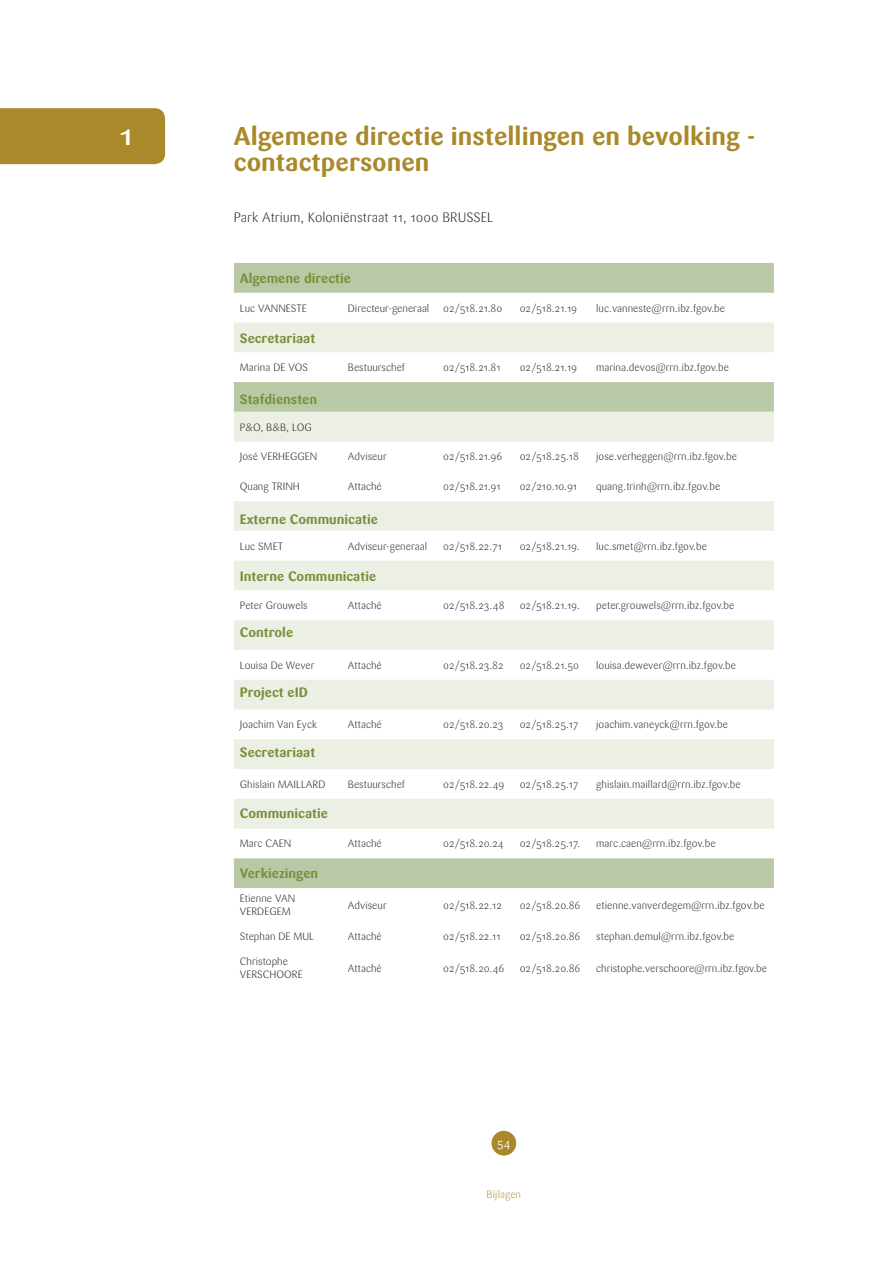
<style>
.page{position:relative;width:893px;height:1263px;background:#fff}
.page>*{position:absolute;margin:0;border:0;box-sizing:border-box;transform-origin:0 0}
.t1{font:500 30px "Sari";color:#fff}
.t2{font:700 25.5px/26px "Sari";color:#aa892a}
.t3{font:700 13.5px "Sari";color:#77903b}
.t4{font:300 13.5px "Sari";color:#231f20}
.t5{font:12px "Sari";color:#fff}
.t6{font:300 10.5px/13.4px "Sari";color:#231f20}
.t7{font:300 10.5px "Sari";color:#aa892a}
</style>
<div class="page">
<div style="left:491px;top:1131px;width:25px;height:24px;background:#aa892a;border-radius:50%"></div>
<svg style="left:234px;top:263px;width:540px;height:625px"></svg>
<svg style="left:234px;top:322px;width:540px;height:506px;fill:#ebefe4"></svg>
<div style="left:0;top:108px;width:165px;height:56px;background:#aa892a"></div>
<h1 class="t1" style="left:120px;top:117px;width:14px">1</h1>
<h2 class="t2" style="left:234px;top:123px;width:523px">Algemene directie instellingen en bevolking - contactpersonen</h2>
<p class="t4" style="left:234px;top:210px;width:261px">Park Atrium, Koloniënstraat 11, 1000 BRUSSEL</p>
<p class="t3" style="left:240px;top:270px;width:113px">Algemene directie</p>
<p class="t6" style="left:240px;top:301px;width:68px">Luc VANNESTE</p>
<p class="t6" style="left:348px;top:301px;width:83px">Directeur-generaal</p>
<p class="t6" style="left:443px;top:301px;width:61px">02/518.21.80</p>
<p class="t6" style="left:520px;top:301px;width:59px">02/518.21.19</p>
<p class="t6" style="left:596px;top:301px;width:130px">luc.vanneste@rrn.ibz.fgov.be</p>
<p class="t3" style="left:240px;top:330px;width:77px">Secretariaat</p>
<p class="t6" style="left:240px;top:361px;width:70px">Marina DE VOS</p>
<p class="t6" style="left:348px;top:361px;width:59px">Bestuurschef</p>
<p class="t6" style="left:443px;top:361px;width:59px">02/518.21.81</p>
<p class="t6" style="left:520px;top:361px;width:59px">02/518.21.19</p>
<p class="t6" style="left:596px;top:361px;width:134px">marina.devos@rrn.ibz.fgov.be</p>
<p class="t3" style="left:240px;top:391px;width:79px">Stafdiensten</p>
<p class="t6" style="left:240px;top:420px;width:73px">P&amp;O, B&amp;B, LOG</p>
<p class="t6" style="left:240px;top:450px;width:79px">José VERHEGGEN</p>
<p class="t6" style="left:348px;top:450px;width:40px">Adviseur</p>
<p class="t6" style="left:443px;top:450px;width:61px">02/518.21.96</p>
<p class="t6" style="left:520px;top:450px;width:61px">02/518.25.18</p>
<p class="t6" style="left:596px;top:450px;width:142px">jose.verheggen@rrn.ibz.fgov.be</p>
<p class="t6" style="left:240px;top:480px;width:61px">Quang TRINH</p>
<p class="t6" style="left:348px;top:480px;width:36px">Attaché</p>
<p class="t6" style="left:443px;top:480px;width:59px">02/518.21.91</p>
<p class="t6" style="left:520px;top:480px;width:59px">02/210.10.91</p>
<p class="t6" style="left:596px;top:480px;width:126px">quang.trinh@rrn.ibz.fgov.be</p>
<p class="t3" style="left:240px;top:512px;width:140px">Externe Communicatie</p>
<p class="t6" style="left:240px;top:539px;width:45px">Luc SMET</p>
<p class="t6" style="left:348px;top:539px;width:81px">Adviseur-generaal</p>
<p class="t6" style="left:443px;top:539px;width:60px">02/518.22.71</p>
<p class="t6" style="left:520px;top:539px;width:62px">02/518.21.19.</p>
<p class="t6" style="left:596px;top:539px;width:112px">luc.smet@rrn.ibz.fgov.be</p>
<p class="t3" style="left:240px;top:568px;width:138px">Interne Communicatie</p>
<p class="t6" style="left:240px;top:599px;width:69px">Peter Grouwels</p>
<p class="t6" style="left:348px;top:599px;width:36px">Attaché</p>
<p class="t6" style="left:443px;top:599px;width:63px">02/518.23.48</p>
<p class="t6" style="left:520px;top:599px;width:62px">02/518.21.19.</p>
<p class="t6" style="left:596px;top:599px;width:140px">peter.grouwels@rrn.ibz.fgov.be</p>
<p class="t3" style="left:240px;top:624px;width:55px">Controle</p>
<p class="t6" style="left:240px;top:658px;width:76px">Louisa De Wever</p>
<p class="t6" style="left:348px;top:658px;width:36px">Attaché</p>
<p class="t6" style="left:443px;top:658px;width:62px">02/518.23.82</p>
<p class="t6" style="left:520px;top:658px;width:61px">02/518.21.50</p>
<p class="t6" style="left:596px;top:658px;width:141px">louisa.dewever@rrn.ibz.fgov.be</p>
<p class="t3" style="left:240px;top:684px;width:70px">Project eID</p>
<p class="t6" style="left:240px;top:718px;width:79px">Joachim Van Eyck</p>
<p class="t6" style="left:348px;top:718px;width:36px">Attaché</p>
<p class="t6" style="left:443px;top:718px;width:62px">02/518.20.23</p>
<p class="t6" style="left:520px;top:718px;width:60px">02/518.25.17</p>
<p class="t6" style="left:596px;top:718px;width:133px">joachim.vaneyck@rrn.fgov.be</p>
<p class="t3" style="left:240px;top:744px;width:77px">Secretariaat</p>
<p class="t6" style="left:240px;top:778px;width:87px">Ghislain MAILLARD</p>
<p class="t6" style="left:348px;top:778px;width:59px">Bestuurschef</p>
<p class="t6" style="left:443px;top:778px;width:63px">02/518.22.49</p>
<p class="t6" style="left:520px;top:778px;width:60px">02/518.25.17</p>
<p class="t6" style="left:596px;top:778px;width:146px">ghislain.maillard@rrn.ibz.fgov.be</p>
<p class="t3" style="left:240px;top:805px;width:90px">Communicatie</p>
<p class="t6" style="left:240px;top:837px;width:53px">Marc CAEN</p>
<p class="t6" style="left:348px;top:837px;width:36px">Attaché</p>
<p class="t6" style="left:443px;top:837px;width:62px">02/518.20.24</p>
<p class="t6" style="left:520px;top:837px;width:62px">02/518.25.17.</p>
<p class="t6" style="left:596px;top:837px;width:121px">marc.caen@rrn.ibz.fgov.be</p>
<p class="t3" style="left:240px;top:865px;width:80px">Verkiezingen</p>
<p class="t6" style="left:240px;top:892px;width:57px">Etienne VAN<br>VERDEGEM</p>
<p class="t6" style="left:348px;top:898px;width:40px">Adviseur</p>
<p class="t6" style="left:443px;top:898px;width:60px">02/518.22.12</p>
<p class="t6" style="left:520px;top:898px;width:62px">02/518.20.86</p>
<p class="t6" style="left:596px;top:898px;width:170px">etienne.vanverdegem@rrn.ibz.fgov.be</p>
<p class="t6" style="left:240px;top:930px;width:76px">Stephan DE MUL</p>
<p class="t6" style="left:348px;top:930px;width:36px">Attaché</p>
<p class="t6" style="left:443px;top:930px;width:59px">02/518.22.11</p>
<p class="t6" style="left:520px;top:930px;width:62px">02/518.20.86</p>
<p class="t6" style="left:596px;top:930px;width:140px">stephan.demul@rrn.ibz.fgov.be</p>
<p class="t6" style="left:240px;top:955px;width:64px">Christophe<br>VERSCHOORE</p>
<p class="t6" style="left:348px;top:961px;width:36px">Attaché</p>
<p class="t6" style="left:443px;top:961px;width:63px">02/518.20.46</p>
<p class="t6" style="left:520px;top:961px;width:62px">02/518.20.86</p>
<p class="t6" style="left:596px;top:961px;width:172px">christophe.verschoore@rrn.ibz.fgov.be</p>
<p class="t5" style="left:497px;top:1135px;width:15px">54</p>
<p class="t7" style="left:487px;top:1188px;width:36px">Bijlagen</p>
</div>
